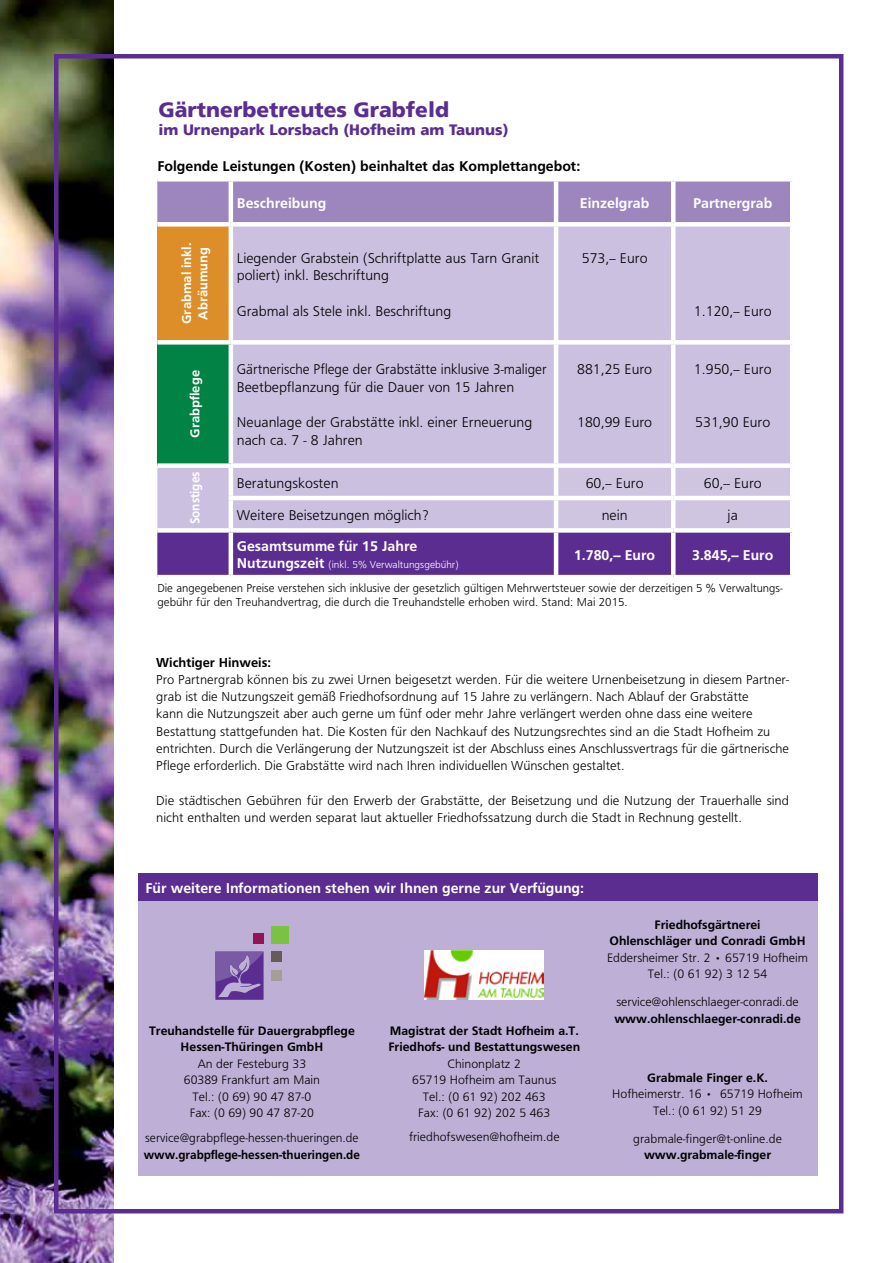
<style>
.page{position:relative;width:893px;height:1263px;background:#fff}
.page>*{position:absolute;margin:0;border:0;box-sizing:border-box;transform-origin:0 0}
.t1{font:900 21px "Frutiger LT";color:#5c2d91}
.t2{font:900 15px "Frutiger LT";color:#5c2d91}
.t3{font:14.7px/17.7px "Frutiger";color:#000}
.t4{font:700 14.7px "Frutiger";color:#fff}
.t5{font:14.7px/17.7px "Frutiger";color:#000;scale:.95 1}
.t6{font:700 14.7px "Frutiger";color:#000}
.t7{font:13.5px/17.2px "Frutiger";color:#000}
.t8{font:700 13.5px/16.2px "Frutiger";color:#fff;text-align:center}
.t9{font:700 13.5px "Frutiger";color:#000}
.t10{font:700 13.5px "Frutiger";color:#fff;scale:.91 1}
.t11{font:12.75px/16.5px "Frutiger";color:#000;text-align:center}
.t12{font:700 12.75px/16.5px "Frutiger";color:#000;text-align:center}
.t13{font:700 12.75px "Frutiger";color:#000;scale:.96 1}
.t14{font:12px/14.4px "Frutiger";color:#000}
.t15{font:10.5px "Frutiger";color:#fff}
.s1{font-weight:700;font-size:14.7px}
</style>
<div class="page">
<img style="left:0;top:0;width:114px;height:1263px">
<div style="left:54px;top:54px;width:789px;height:1159px;border:4px solid #5c2d91"></div>
<div style="left:157px;top:182px;width:633px;height:40px;background:#9d85be"></div>
<div style="left:157px;top:227px;width:633px;height:236px;background:#cbc0df"></div>
<div style="left:157px;top:342px;width:74px;height:124px;background:#008344"></div>
<svg style="left:157px;top:468px;width:633px;height:107px;background:#9d83be"></svg>
<hr style="left:229px;top:182px;width:4px;height:40px;background:#fff">
<hr style="left:554px;top:182px;width:4px;height:40px;background:#fff">
<hr style="left:671px;top:182px;width:4px;height:40px;background:#fff">
<hr style="left:229px;top:227px;width:4px;height:113px;background:#fff">
<hr style="left:554px;top:227px;width:4px;height:113px;background:#fff">
<hr style="left:671px;top:227px;width:4px;height:113px;background:#fff">
<div style="left:157px;top:340px;width:74px;height:5px;background:#fff"></div>
<div style="left:231px;top:340px;width:325px;height:5px;background:#fff"></div>
<hr style="left:229px;top:345px;width:4px;height:118px;background:#fff">
<div style="left:556px;top:340px;width:117px;height:5px;background:#fff"></div>
<hr style="left:554px;top:345px;width:4px;height:118px;background:#fff">
<div style="left:673px;top:340px;width:121px;height:5px;background:#fff"></div>
<hr style="left:671px;top:345px;width:4px;height:118px;background:#fff">
<div style="left:157px;top:463px;width:74px;height:5px;background:#fff"></div>
<hr style="left:229px;top:468px;width:4px;height:28px;background:#fff">
<hr style="left:554px;top:468px;width:4px;height:28px;background:#fff">
<hr style="left:671px;top:468px;width:4px;height:28px;background:#fff">
<hr style="left:229px;top:496px;width:327px;height:4px;background:#fff">
<hr style="left:229px;top:500px;width:4px;height:28px;background:#fff">
<hr style="left:556px;top:496px;width:117px;height:4px;background:#fff">
<hr style="left:554px;top:500px;width:4px;height:28px;background:#fff">
<hr style="left:673px;top:496px;width:121px;height:4px;background:#fff">
<hr style="left:671px;top:500px;width:4px;height:28px;background:#fff">
<div style="left:157px;top:528px;width:74px;height:5px;background:#fff"></div>
<div style="left:231px;top:528px;width:325px;height:5px;background:#fff"></div>
<hr style="left:229px;top:533px;width:4px;height:42px;background:#fff">
<div style="left:556px;top:528px;width:117px;height:5px;background:#fff"></div>
<hr style="left:554px;top:533px;width:4px;height:42px;background:#fff">
<div style="left:673px;top:528px;width:121px;height:5px;background:#fff"></div>
<hr style="left:671px;top:533px;width:4px;height:42px;background:#fff">
<div style="left:138px;top:898px;width:680px;height:278px;background:#beafd6"></div>
<div style="left:138px;top:873px;width:680px;height:28px;background:#5c2d91"></div>
<img style="left:425px;top:950px;width:119px;height:49px">
<svg style="left:215px;top:951px;width:49px;height:48px"></svg>
<div style="left:271px;top:926px;width:18px;height:18px;background:#7bc242"></div>
<div style="left:271px;top:951px;width:11px;height:11px;background:#655c55"></div>
<div style="left:271px;top:970px;width:11px;height:11px;background:#a59d98"></div>
<div style="left:253px;top:933px;width:11px;height:11px;background:#961257"></div>
<h1 class="t1" style="left:158px;top:97px;width:292px">Gärtnerbetreutes Grabfeld</h1>
<p class="t2" style="left:158px;top:120px;width:352px">im Urnenpark Lorsbach (Hofheim am Taunus)</p>
<p class="t6" style="left:157px;top:158px;width:424px">Folgende Leistungen (Kosten) beinhaltet das Komplettangebot:</p>
<p class="t4" style="left:237px;top:194px;width:91px">Beschreibung</p>
<p class="t4" style="left:580px;top:194px;width:71px">Einzelgrab</p>
<p class="t4" style="left:693px;top:194px;width:81px">Partnergrab</p>
<p class="t8" style="left:178px;top:324px;width:83px;rotate:-90deg">Grabmal inkl.<br>Abräumung</p>
<p class="t3" style="left:237px;top:249px;width:304px">Liegender Grabstein (Schriftplatte aus Tarn Granit poliert) inkl. Beschriftung</p>
<p class="t3" style="left:582px;top:249px;width:67px">573,-- Euro</p>
<p class="t3" style="left:237px;top:302px;width:216px">Grabmal als Stele inkl. Beschriftung</p>
<p class="t3" style="left:694px;top:302px;width:79px">1.120,-- Euro</p>
<p class="t8" style="left:187px;top:438px;width:69px;rotate:-90deg">Grabpflege</p>
<p class="t5" style="left:237px;top:361px;width:328px">Gärtnerische Pflege der Grabstätte inklusive 3-maliger<br>Beetbepflanzung für die Dauer von 15 Jahren</p>
<p class="t3" style="left:237px;top:414px;width:297px">Neuanlage der Grabstätte inkl. einer Erneuerung nach ca. 7 - 8 Jahren</p>
<p class="t3" style="left:577px;top:361px;width:77px">881,25 Euro</p>
<p class="t3" style="left:577px;top:414px;width:77px">180,99 Euro</p>
<p class="t3" style="left:694px;top:361px;width:79px">1.950,-- Euro</p>
<p class="t3" style="left:695px;top:414px;width:77px">531,90 Euro</p>
<p class="t10" style="left:187px;top:524px;width:60px;rotate:-90deg">Sonstiges</p>
<p class="t3" style="left:237px;top:474px;width:103px">Beratungskosten</p>
<p class="t3" style="left:586px;top:474px;width:59px">60,-- Euro</p>
<p class="t3" style="left:704px;top:474px;width:59px">60,-- Euro</p>
<p class="t3" style="left:237px;top:506px;width:194px">Weitere Beisetzungen möglich?</p>
<p class="t3" style="left:602px;top:506px;width:27px">nein</p>
<p class="t3" style="left:728px;top:506px;width:12px">ja</p>
<p class="t4" style="left:237px;top:537px;width:182px">Gesamtsumme für 15 Jahre</p>
<p class="t15" style="left:237px;top:559px;width:223px"><span class="s1">Nutzungszeit</span> (inkl. 5% Verwaltungsgebühr)</p>
<p class="t4" style="left:574px;top:546px;width:83px">1.780,-- Euro</p>
<p class="t4" style="left:692px;top:546px;width:83px">3.845,-- Euro</p>
<p class="t14" style="left:157px;top:581px;width:627px">Die angegebenen Preise verstehen sich inklusive der gesetzlich gültigen Mehrwertsteuer sowie der derzeitigen 5 % Verwaltungs&shy;gebühr für den Treuhandvertrag, die durch die Treuhandstelle erhoben wird. Stand: Mai 2015.</p>
<p class="t9" style="left:156px;top:654px;width:116px">Wichtiger Hinweis:</p>
<p class="t7" style="left:156px;top:671px;width:634px">Pro Partnergrab können bis zu zwei Urnen beigesetzt werden. Für die weitere Urnenbeisetzung in diesem Partner&shy;grab ist die Nutzungszeit gemäß Friedhofsordnung auf 15 Jahre zu verlängern. Nach Ablauf der Grabstätte<br>kann die Nutzungszeit aber auch gerne um fünf oder mehr Jahre verlängert werden ohne dass eine weitere Bestattung stattgefunden hat. Die Kosten für den Nachkauf des Nutzungsrechtes sind an die Stadt Hofheim zu entrichten. Durch die Verlängerung der Nutzungszeit ist der Abschluss eines Anschlussvertrags für die gärtnerische Pflege erforderlich. Die Grabstätte wird nach Ihren individuellen Wünschen gestaltet.</p>
<p class="t7" style="left:156px;top:791px;width:634px">Die städtischen Gebühren für den Erwerb der Grabstätte, der Beisetzung und die Nutzung der Trauerhalle sind nicht enthalten und werden separat laut aktueller Friedhofssatzung durch die Stadt in Rechnung gestellt.</p>
<p class="t4" style="left:145px;top:879px;width:440px">Für weitere Informationen stehen wir Ihnen gerne zur Verfügung:</p>
<p class="t12" style="left:149px;top:1022px;width:207px">Treuhandstelle für Dauergrabpflege<br>Hessen-Thüringen GmbH</p>
<p class="t11" style="left:184px;top:1055px;width:138px">An der Festeburg 33<br>60389 Frankfurt am Main<br>Tel.: (0 69) 90 47 87-0<br>Fax: (0 69) 90 47 87-20</p>
<p class="t11" style="left:145px;top:1130px;width:215px">service@grabpflege-hessen-thueringen.de</p>
<p class="t13" style="left:144px;top:1147px;width:227px">www.grabpflege-hessen-thueringen.de</p>
<p class="t12" style="left:388px;top:1022px;width:193px;text-align:left">Magistrat der Stadt Hofheim a.T.<br>Friedhofs- und Bestattungswesen</p>
<p class="t11" style="left:412px;top:1055px;width:146px">Chinonplatz 2<br>65719 Hofheim am Taunus<br>Tel.: (0 61 92) 202 463<br>Fax: (0 61 92) 202 5 463</p>
<p class="t11" style="left:409px;top:1129px;width:152px">friedhofswesen@hofheim.de</p>
<p class="t12" style="left:610px;top:916px;width:198px">Friedhofsgärtnerei<br>Ohlenschläger und Conradi GmbH</p>
<p class="t11" style="left:607px;top:949px;width:203px">Eddersheimer Str. 2 • 65719 Hofheim<br>Tel.: (0 61 92) 3 12 54</p>
<p class="t11" style="left:616px;top:993px;width:184px">service@ohlenschlaeger-conradi.de</p>
<p class="t12" style="left:614px;top:1010px;width:188px">www.ohlenschlaeger-conradi.de</p>
<p class="t12" style="left:647px;top:1069px;width:122px">Grabmale Finger e.K.</p>
<p class="t11" style="left:612px;top:1085px;width:192px">Hofheimerstr. 16 • 65719 Hofheim<br>Tel.: (0 61 92) 51 29</p>
<p class="t11" style="left:633px;top:1130px;width:150px">grabmale-finger@t-online.de</p>
<p class="t12" style="left:644px;top:1146px;width:129px">www.grabmale-finger</p>
</div>
